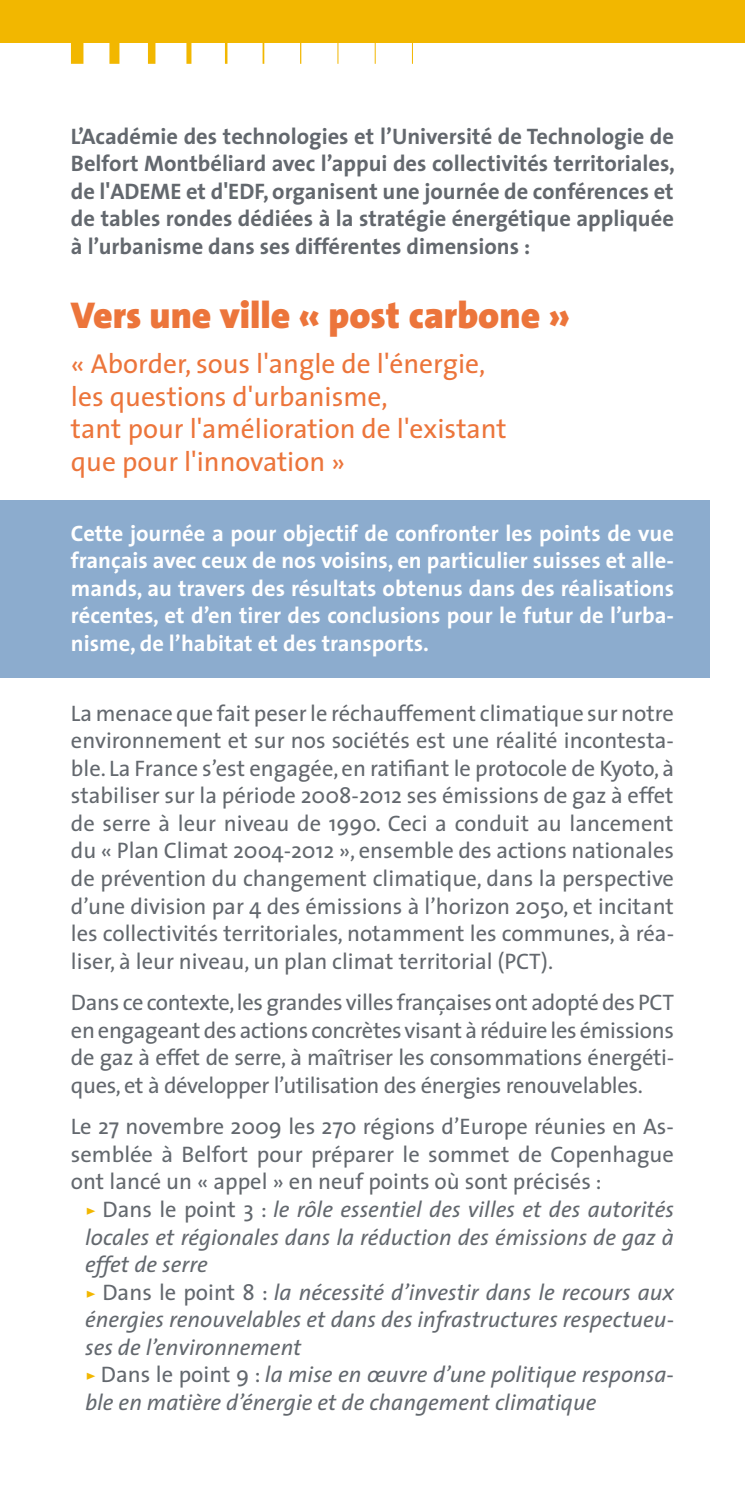
<style>
.page{position:relative;width:745px;height:1489px;background:#fff}
.page>*{position:absolute;margin:0;border:0;box-sizing:border-box;transform-origin:0 0}
.t1{font:900 37.5px "The Sans";color:#ec753b}
.t2{font:27.5px/32.5px "The Sans";color:#ec753b}
.t3{font:22.5px/27.5px "The Sans";color:#63686e;text-align:justify}
.t4{font:italic 22.5px/27.5px "The Sans";color:#63686e}
.t5{font:700 22.5px/27.5px "The Sans";color:#63686e;text-align:justify}
.t6{font:700 22.5px/27.5px "The Sans";color:#fff;text-align:justify}
.s1{font-family:"The Sans Caps";font-style:normal;font-size:20px;color:#f2b700}
.s2{font-style:normal}
</style>
<div class="page">
<div style="left:0;top:500px;width:709px;height:177px;background:#8cacce"></div>
<div style="left:71px;top:43px;width:12px;height:21px;background:#f2b700"></div>
<div style="left:109px;top:43px;width:10px;height:21px;background:#f2b700"></div>
<div style="left:148px;top:43px;width:7px;height:21px;background:#f2b700"></div>
<div style="left:186px;top:43px;width:5px;height:21px;background:#f2b700"></div>
<hr style="left:225px;top:43px;width:2px;height:21px;background:#f2b700">
<hr style="left:262px;top:43px;width:2px;height:21px;background:#f2b700">
<svg style="left:300px;top:43px;width:1px;height:21px"></svg>
<svg style="left:337px;top:43px;width:1px;height:21px"></svg>
<svg style="left:374px;top:43px;width:1px;height:21px"></svg>
<svg style="left:412px;top:43px;width:1px;height:21px"></svg>
<div style="left:0;top:0;width:744px;height:43px;background:#f2b700"></div>
<p class="t5" style="left:71px;top:122px;width:605px">L’Académie des technologies et l’Université de Technologie de Belfort Montbéliard avec l’appui des collectivités territoriales, de l'ADEME et d'EDF, organisent une journée de conférences et de tables rondes dédiées à la stratégie énergétique appliquée à l’urbanisme dans ses différentes dimensions :</p>
<h1 class="t1" style="left:71px;top:283px;width:500px">Vers une ville « post carbone »</h1>
<p class="t2" style="left:71px;top:347px;width:437px">« Aborder, sous l'angle de l'énergie, les questions d'urbanisme,<br>tant pour l'amélioration de l'existant que pour l'innovation »</p>
<p class="t6" style="left:71px;top:519px;width:604px">Cette journée a pour objectif de confronter les points de vue français avec ceux de nos voisins, en particulier suisses et alle&shy;mands, au travers des résultats obtenus dans des réalisations récentes, et d’en tirer des conclusions pour le futur de l’urba&shy;nisme, de l’habitat et des transports.</p>
<p class="t3" style="left:71px;top:699px;width:604px">La menace que fait peser le réchauffement climatique sur notre environnement et sur nos sociétés est une réalité incontesta&shy;ble. La France s’est engagée, en ratifiant le protocole de Kyoto, à stabiliser sur la période 2008-2012 ses émissions de gaz à effet de serre à leur niveau de 1990. Ceci a conduit au lancement du « Plan Climat 2004-2012 », ensemble des actions nationales de prévention du changement climatique, dans la perspective d’une division par 4 des émissions à l’horizon 2050, et incitant les collectivités territoriales, notamment les communes, à réa&shy;liser, à leur niveau, un plan climat territorial (PCT).</p>
<p class="t3" style="left:71px;top:988px;width:604px">Dans ce contexte, les grandes villes françaises ont adopté des PCT en engageant des actions concrètes visant à réduire les émissions de gaz à effet de serre, à maîtriser les consommations énergéti&shy;ques, et à développer l’utilisation des énergies renouvelables.</p>
<p class="t3" style="left:71px;top:1112px;width:604px">Le 27 novembre 2009 les 270 régions d’Europe réunies en As&shy;semblée à Belfort pour préparer le sommet de Copenhague ont lancé un « appel » en neuf points où sont précisés :</p>
<p class="t4" style="left:85px;top:1194px;width:590px"><span class="s1">&gt;</span> <span class="s2">Dans le point 3 :</span> le rôle essentiel des villes et des autorités locales et régionales dans la réduction des émissions de gaz à effet de serre<br><span class="s1">&gt;</span> <span class="s2">Dans le point 8 :</span> la nécessité d’investir dans le recours aux énergies renouvelables et dans des infrastructures respectueu&shy;ses de l’environnement<br><span class="s1">&gt;</span> <span class="s2">Dans le point 9 :</span> la mise en œuvre d’une politique responsa&shy;ble en matière d’énergie et de changement climatique</p>
</div>
